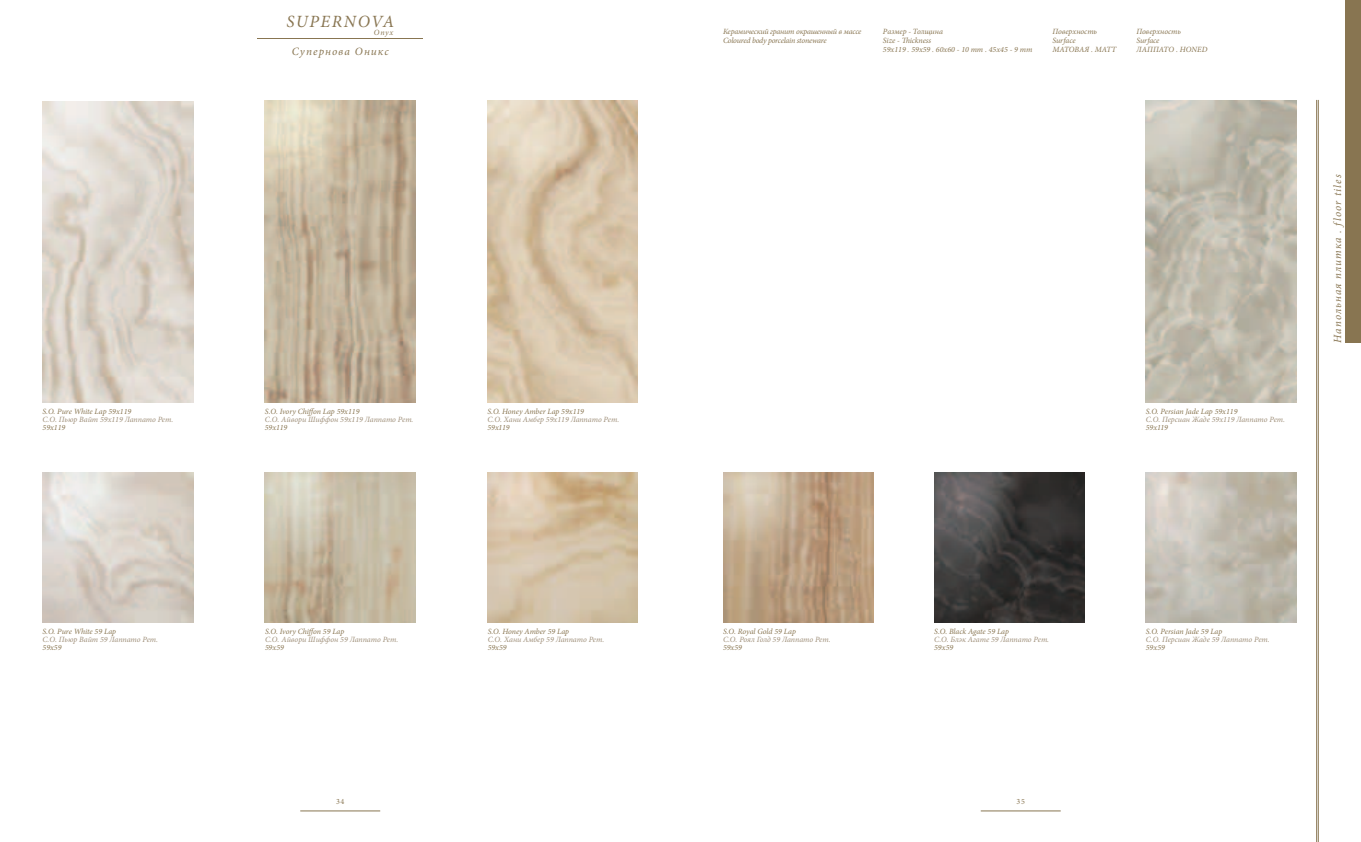
<style>
.page{position:relative;width:1361px;height:842px;background:#fff}
.page>*{position:absolute;margin:0;border:0;box-sizing:border-box;transform-origin:0 0}
.t1{font:italic 17.2px "Minion Pro";letter-spacing:.095em;color:#887551}
.t2{font:italic 11.2px "Minion Pro";letter-spacing:.095em;color:#887551}
.t3{font:italic 11px "Minion Pro";letter-spacing:.1em;color:#887551}
.t4{font:italic 8px/9px "Minion Pro";letter-spacing:-.01em;color:#887551}
.t5{font:italic 8px "Minion Pro";color:#9f8f79}
.t6{font:8px "Minion Pro";color:#887551}
</style>
<div class="page">
<img style="left:43px;top:101px;width:150px;height:302px">
<img style="left:265px;top:100px;width:150px;height:303px">
<img style="left:723px;top:472px;width:150px;height:151px">
<img style="left:265px;top:472px;width:150px;height:151px">
<img style="left:934px;top:472px;width:151px;height:151px">
<hr style="left:258px;top:39px;width:165px;height:1px;background:#887551">
<div style="left:1345px;top:0;width:16px;height:343px;background:#887551"></div>
<hr style="left:1316px;top:100px;width:1px;height:742px;background:#887551">
<hr style="left:1318px;top:100px;width:1px;height:742px;background:#887551">
<hr style="left:300px;top:811px;width:80px;height:1px;background:#887551">
<hr style="left:981px;top:811px;width:79px;height:1px;background:#887551">
<p class="t4" style="left:43px;top:407px;width:90px">S.O. Pure White Lap 59x119</p>
<p class="t5" style="left:43px;top:416px;width:132px">С.О. Пьюр Вайт 59x119 Лаппато Рет.</p>
<p class="t4" style="left:43px;top:423px;width:24px">59x119</p>
<p class="t4" style="left:43px;top:627px;width:75px">S.O. Pure White 59 Lap</p>
<p class="t5" style="left:43px;top:636px;width:117px">С.О. Пьюр Вайт 59 Лаппато Рет.</p>
<p class="t4" style="left:43px;top:643px;width:21px">59x59</p>
<h1 class="t1" style="left:286px;top:15px;width:109px">SUPERNOVA</h1>
<h2 class="t2" style="left:292px;top:48px;width:99px">Супернова Оникс</h2>
<p class="t4" style="left:883px;top:28px;width:151px">Pазмер - Толщина<br>Size - Thickness<br>59x119 . 59x59 . 60x60 - 10 mm . 45x45 - 9 mm</p>
<p class="t4" style="left:723px;top:28px;width:140px">Керaмический грaнит oкрaшенный в массе<br>Coloured body porcelain stoneware</p>
<p class="t4" style="left:1052px;top:28px;width:65px">Поверхность<br>Surface<br>МАТОВАЯ . MATT</p>
<p class="t4" style="left:374px;top:29px;width:21px">Onyx</p>
<p class="t4" style="left:1136px;top:28px;width:72px">Поверхность<br>Surface<br>ЛАППАТО . HONED</p>
<p class="t4" style="left:265px;top:407px;width:96px">S.O. Ivory Chiffon Lap 59x119</p>
<p class="t5" style="left:265px;top:416px;width:150px">С.О. Айвори Шиффон 59x119 Лаппато Рет.</p>
<p class="t4" style="left:265px;top:423px;width:24px">59x119</p>
<p class="t4" style="left:487px;top:407px;width:98px">S.O. Honey Amber Lap 59x119</p>
<p class="t5" style="left:487px;top:416px;width:133px">С.О. Хани Амбер 59x119 Лаппато Рет.</p>
<p class="t4" style="left:487px;top:423px;width:24px">59x119</p>
<p class="t4" style="left:1145px;top:407px;width:93px">S.O. Persian Jade Lap 59x119</p>
<p class="t5" style="left:1145px;top:416px;width:141px">С.О. Персиан Жаде 59x119 Лаппато Рет.</p>
<p class="t4" style="left:1145px;top:423px;width:24px">59x119</p>
<h3 class="t3" style="left:1333px;top:343px;width:170px;rotate:-90deg">Haпoльнaя плиткa . floor tiles</h3>
<p class="t4" style="left:265px;top:627px;width:81px">S.O. Ivory Chiffon 59 Lap</p>
<p class="t5" style="left:265px;top:636px;width:135px">С.О. Айвори Шиффон 59 Лаппато Рет.</p>
<p class="t4" style="left:265px;top:643px;width:21px">59x59</p>
<p class="t4" style="left:488px;top:627px;width:83px">S.O. Honey Amber 59 Lap</p>
<p class="t5" style="left:488px;top:636px;width:118px">С.О. Хани Амбер 59 Лаппато Рет.</p>
<p class="t4" style="left:488px;top:643px;width:21px">59x59</p>
<p class="t4" style="left:723px;top:627px;width:74px">S.O. Royal Gold 59 Lap</p>
<p class="t5" style="left:723px;top:636px;width:109px">С.О. Роял Голд 59 Лаппато Рет.</p>
<p class="t4" style="left:723px;top:643px;width:21px">59x59</p>
<p class="t4" style="left:934px;top:627px;width:76px">S.O. Black Agate 59 Lap</p>
<p class="t5" style="left:934px;top:636px;width:116px">С.О. Блэк Агате 59 Лаппато Рет.</p>
<p class="t4" style="left:934px;top:643px;width:21px">59x59</p>
<p class="t4" style="left:1145px;top:627px;width:78px">S.O. Persian Jade 59 Lap</p>
<p class="t5" style="left:1145px;top:636px;width:125px">С.О. Персиан Жаде 59 Лаппато Рет.</p>
<p class="t4" style="left:1145px;top:643px;width:21px">59x59</p>
<p class="t6" style="left:336px;top:799px;width:10px">34</p>
<p class="t6" style="left:1016px;top:799px;width:10px">35</p>
</div>
